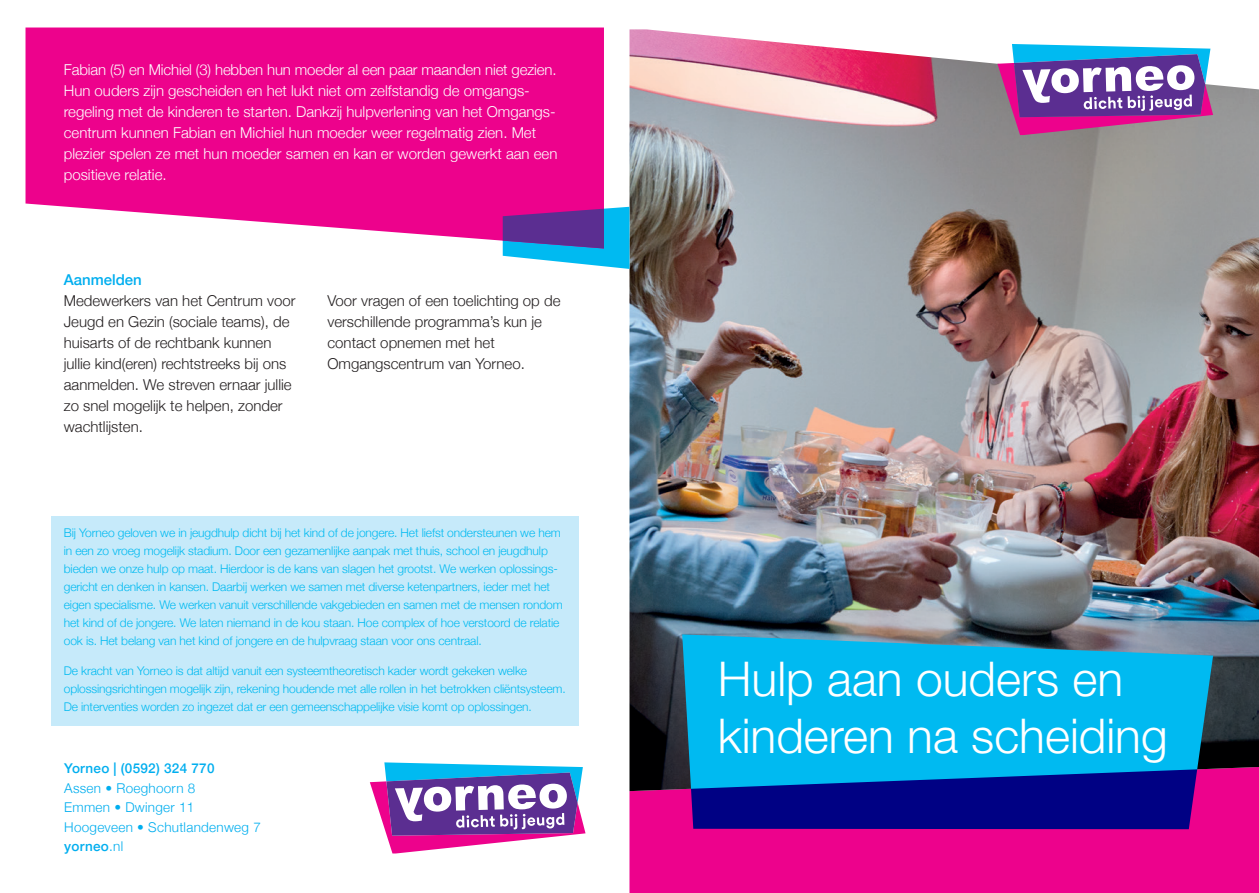
<style>
.page{position:relative;width:1259px;height:893px;background:#fff}
.page>*{position:absolute;margin:0;border:0;box-sizing:border-box;transform-origin:0 0}
.t1{font:300 48px/57px "Helvetica Neue LT Std";color:#fff}
.t2{font:300 15px/21px "Helvetica Neue";color:#fff}
.t3{font:300 15px/21px "Helvetica Neue";color:#231f20}
.t4{font:500 15px "Helvetica Neue";color:#00aeef}
.t5{font:300 13.5px "Helvetica Neue";letter-spacing:.02em;color:#00aeef}
.t6{font:500 13.5px "Helvetica Neue";letter-spacing:.02em;color:#00aeef}
.t7{font:300 12px/18px "Helvetica Neue";letter-spacing:-.01em;color:#00baf1}
.s1{font-weight:300}
</style>
<div class="page">
<div style="left:51px;top:516px;width:527px;height:209px;background:#c6eafa"></div>
<img style="left:629px;top:29px;width:630px;height:737px">
<svg style="left:682px;top:634px;width:531px;height:132px;background:#09b1e3"></svg>
<svg style="left:997px;top:44px;width:216px;height:91px"></svg>
<svg style="left:629px;top:766px;width:630px;height:127px;background:#8b1390"></svg>
<svg style="left:370px;top:762px;width:215px;height:91px"></svg>
<svg style="left:26px;top:28px;width:578px;height:220px;background:#ee1b97"></svg>
<svg style="left:503px;top:207px;width:126px;height:62px;background:#527ac3"></svg>
<p class="t2" style="left:64px;top:58px;width:495px">Fabian (5) en Michiel (3) hebben hun moeder al een paar maanden niet gezien.<br>Hun ouders zijn gescheiden en het lukt niet om zelfstandig de omgangs&shy;regeling met de kinderen te starten. Dankzij hulpverlening van het Omgangs&shy;centrum kunnen Fabian en Michiel hun moeder weer regelmatig zien. Met plezier spelen ze met hun moeder samen en kan er worden gewerkt aan een positieve relatie.</p>
<p class="t4" style="left:64px;top:268px;width:80px">Aanmelden</p>
<p class="t3" style="left:64px;top:289px;width:233px">Medewerkers van het Centrum voor<br>Jeugd en Gezin (sociale teams), de huisarts of de rechtbank kunnen jullie kind(eren) rechtstreeks bij ons aanmelden. We streven ernaar jullie zo snel mogelijk te helpen, zonder wachtlijsten.</p>
<p class="t3" style="left:327px;top:289px;width:234px">Voor vragen of een toelichting op de verschillende programma’s kun je contact opnemen met het<br>Omgangscentrum van Yorneo.</p>
<p class="t7" style="left:64px;top:523px;width:500px">Bij Yorneo geloven we in jeugdhulp dicht bij het kind of de jongere. Het liefst ondersteunen we hem in een zo vroeg mogelijk stadium. Door een gezamenlijke aanpak met thuis, school en jeugdhulp bieden we onze hulp op maat. Hierdoor is de kans van slagen het grootst. We werken oplossings&shy;gericht en denken in kansen. Daarbij werken we samen met diverse ketenpartners, ieder met het eigen specialisme. We werken vanuit verschillende vakgebieden en samen met de mensen rondom het kind of de jongere. We laten niemand in de kou staan. Hoe complex of hoe verstoord de relatie ook is. Het belang van het kind of jongere en de hulpvraag staan voor ons centraal.</p>
<p class="t7" style="left:64px;top:661px;width:503px">De kracht van Yorneo is dat altijd vanuit een systeemtheoretisch kader wordt gekeken welke oplossingsrichtingen mogelijk zijn, rekening houdende met alle rollen in het betrokken cliëntsysteem.<br>De interventies worden zo ingezet dat er een gemeenschappelijke visie komt op oplossingen.</p>
<p class="t6" style="left:64px;top:758px;width:152px">Yorneo | (0592) 324 770</p>
<p class="t5" style="left:64px;top:777px;width:133px">Assen • Roeghoorn 8</p>
<p class="t5" style="left:64px;top:797px;width:132px">Emmen • Dwinger 11</p>
<p class="t5" style="left:64px;top:816px;width:198px">Hoogeveen • Schutlandenweg 7</p>
<p class="t6" style="left:64px;top:836px;width:60px">yorneo<span class="s1">.nl</span></p>
<p class="t1" style="left:718px;top:650px;width:451px">Hulp aan ouders en kinderen na scheiding</p>
</div>
